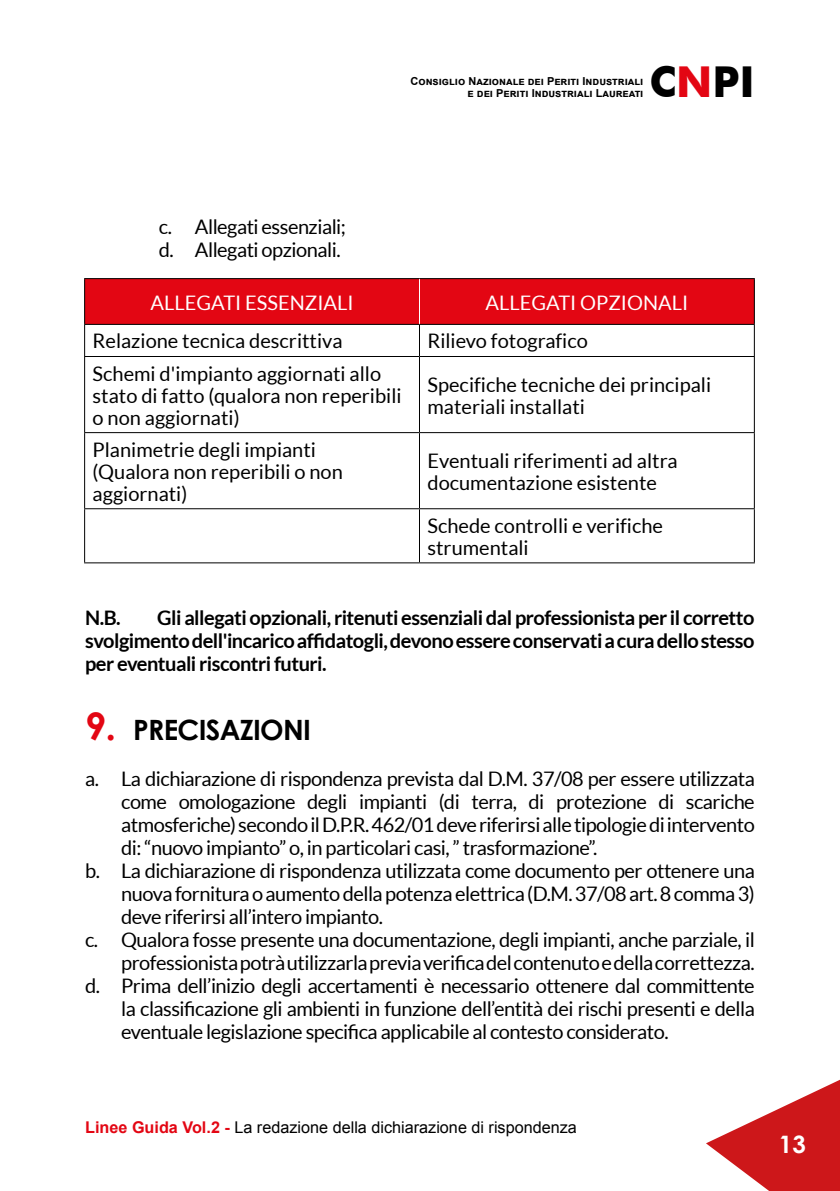
<style>
.page{position:relative;width:840px;height:1191px;background:#fff}
.page>*{position:absolute;margin:0;border:0;box-sizing:border-box;transform-origin:0 0}
.t1{font:700 42.6px "Futura BT";color:#000}
.t2{font:700 28px "Century Gothic";letter-spacing:-.025em;color:#000}
.t3{font:700 24px "Century Gothic";color:#fff}
.t4{font:20px/23px "Lato";letter-spacing:-.025em;color:#000}
.t5{font:20px/22px "Lato";color:#000}
.t6{font:700 20px/23px "Lato";letter-spacing:-.025em;color:#000;text-align:justify}
.t7{font:20px "Lato";color:#fff}
.t8{font:16.2px "Arial";color:#000}
.t9{font:700 11px/12px "Arial";color:#000;text-align:right}
.s1{color:#e30613}
.s2{font-size:38px;color:#e30613}
.s3{font-weight:700;color:#e30613}
</style>
<div class="page">
<svg style="left:706px;top:1080px;width:133px;height:111px"></svg>
<div style="left:85px;top:279px;width:668px;height:45px;background:#e30613"></div>
<hr style="left:84px;top:278px;width:335px;height:1px;background:#000">
<hr style="left:84px;top:279px;width:1px;height:45px;background:#000">
<hr style="left:419px;top:278px;width:335px;height:1px;background:#000">
<hr style="left:753px;top:279px;width:1px;height:45px;background:#000">
<hr style="left:84px;top:324px;width:335px;height:1px;background:#000">
<hr style="left:84px;top:325px;width:1px;height:31px;background:#000">
<hr style="left:419px;top:324px;width:335px;height:1px;background:#000">
<hr style="left:419px;top:325px;width:1px;height:31px;background:#000">
<hr style="left:753px;top:325px;width:1px;height:31px;background:#000">
<hr style="left:84px;top:356px;width:335px;height:1px;background:#000">
<hr style="left:84px;top:357px;width:1px;height:75px;background:#000">
<hr style="left:419px;top:356px;width:335px;height:1px;background:#000">
<hr style="left:419px;top:357px;width:1px;height:75px;background:#000">
<hr style="left:753px;top:357px;width:1px;height:75px;background:#000">
<hr style="left:84px;top:432px;width:335px;height:1px;background:#000">
<hr style="left:84px;top:433px;width:1px;height:75px;background:#000">
<hr style="left:419px;top:432px;width:335px;height:1px;background:#000">
<hr style="left:419px;top:433px;width:1px;height:75px;background:#000">
<hr style="left:753px;top:433px;width:1px;height:75px;background:#000">
<hr style="left:84px;top:508px;width:335px;height:1px;background:#000">
<hr style="left:84px;top:509px;width:1px;height:53px;background:#000">
<hr style="left:419px;top:508px;width:335px;height:1px;background:#000">
<hr style="left:419px;top:509px;width:1px;height:53px;background:#000">
<hr style="left:753px;top:509px;width:1px;height:53px;background:#000">
<hr style="left:84px;top:562px;width:335px;height:1px;background:#000">
<hr style="left:419px;top:562px;width:335px;height:1px;background:#000">
<hr style="left:419px;top:279px;width:1px;height:45px;background:#fff">
<p class="t9" style="left:410px;top:76px;width:234px">Consiglio Nazionale dei Periti Industriali e dei Periti Industriali Laureati</p>
<h1 class="t1" style="left:649px;top:56px;width:107px">C<span class="s1">N</span>PI</h1>
<p class="t4" style="left:159px;top:215px;width:188px">c. Allegati essenziali; d. Allegati opzionali.</p>
<p class="t7" style="left:150px;top:291px;width:204px">ALLEGATI ESSENZIALI</p>
<p class="t7" style="left:485px;top:291px;width:204px">ALLEGATI OPZIONALI</p>
<p class="t5" style="left:93px;top:330px;width:251px">Relazione tecnica descrittiva</p>
<p class="t5" style="left:427px;top:330px;width:162px">Rilievo fotografico</p>
<p class="t5" style="left:93px;top:362px;width:310px">Schemi d'impianto aggiornati allo stato di fatto (qualora non reperibili o non aggiornati)</p>
<p class="t5" style="left:427px;top:373px;width:285px">Specifiche tecniche dei principali materiali installati</p>
<p class="t5" style="left:93px;top:438px;width:251px">Planimetrie degli impianti (Qualora non reperibili o non aggiornati)</p>
<p class="t5" style="left:427px;top:449px;width:251px">Eventuali riferimenti ad altra documentazione esistente</p>
<p class="t5" style="left:427px;top:514px;width:237px">Schede controlli e verifiche strumentali</p>
<p class="t6" style="left:85px;top:606px;width:670px;text-indent:72px">Gli allegati opzionali, ritenuti essenziali dal professionista per il corretto svolgimento dell'incarico affidatogli, devono essere conservati a cura dello stesso per eventuali riscontri futuri.</p>
<h2 class="t2" style="left:85px;top:708px;width:227px"><span class="s2">9.</span> PRECISAZIONI</h2>
<p class="t4" style="left:85px;top:767px;width:670px">a. La dichiarazione di rispondenza prevista dal D.M. 37/08 per essere utilizzata</p>
<p class="t4" style="left:121px;top:790px;width:634px">come omologazione degli impianti (di terra, di protezione di scariche</p>
<p class="t4" style="left:121px;top:813px;width:634px">atmosferiche) secondo il D.P.R. 462/01 deve riferirsi alle tipologie di intervento</p>
<p class="t4" style="left:121px;top:836px;width:477px">di: “nuovo impianto” o, in particolari casi, ” trasformazione”.</p>
<p class="t4" style="left:85px;top:859px;width:670px">b. La dichiarazione di rispondenza utilizzata come documento per ottenere una</p>
<p class="t4" style="left:121px;top:882px;width:634px">nuova fornitura o aumento della potenza elettrica (D.M. 37/08 art. 8 comma 3)</p>
<p class="t4" style="left:121px;top:905px;width:263px">deve riferirsi all’intero impianto.</p>
<p class="t4" style="left:85px;top:928px;width:670px">c. Qualora fosse presente una documentazione, degli impianti, anche parziale, il</p>
<p class="t4" style="left:121px;top:951px;width:634px">professionista potrà utilizzarla previa verifica del contenuto e della correttezza.</p>
<p class="t4" style="left:85px;top:974px;width:670px">d. Prima dell’inizio degli accertamenti è necessario ottenere dal committente</p>
<p class="t4" style="left:121px;top:997px;width:634px">la classificazione gli ambienti in funzione dell’entità dei rischi presenti e della</p>
<p class="t4" style="left:121px;top:1020px;width:548px">eventuale legislazione specifica applicabile al contesto considerato.</p>
<p class="t6" style="left:85px;top:606px;width:37px">N.B.</p>
<p class="t8" style="left:85px;top:1116px;width:493px"><span class="s3">Linee Guida Vol.2 -</span> La redazione della dichiarazione di rispondenza</p>
<p class="t3" style="left:778px;top:1126px;width:28px">13</p>
</div>
